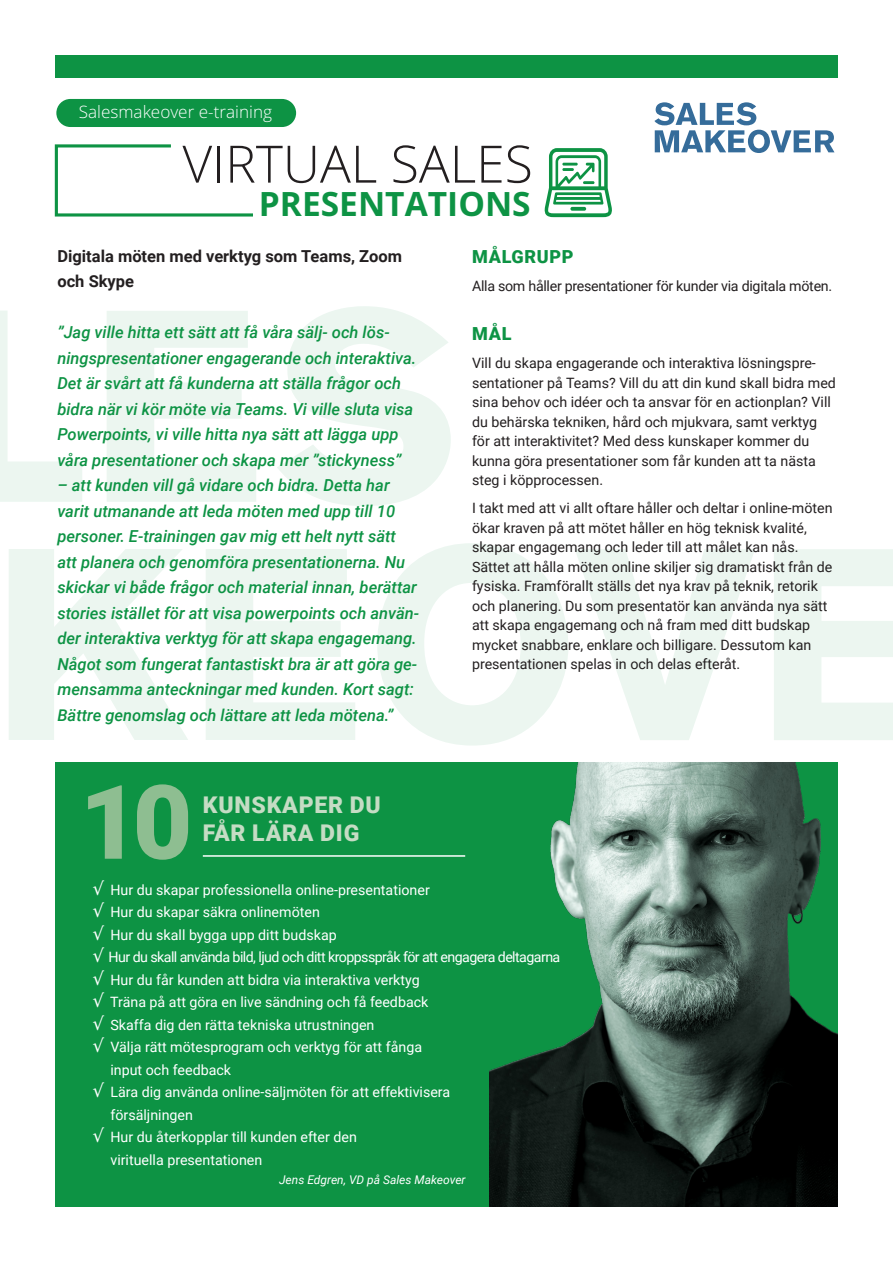
<style>
.page{position:relative;width:893px;height:1263px;background:#fff}
.page>*{position:absolute;margin:0;border:0;box-sizing:border-box;transform-origin:0 0}
.t1{font:900 103.05px "Roboto";color:#8ebe91}
.t2{font:300 51.6px "Open Sans";color:#231f20}
.t3{font:700 33.6px "Open Sans";color:#0d9344}
.t4{font:900 23.1px "Roboto";letter-spacing:.035em;color:#c5dcc4}
.t5{font:900 18px "Roboto";letter-spacing:.035em;color:#0d9344}
.t6{font:300 17.1px "Open Sans";color:#fff}
.t7{font:italic 500 16.5px/25.5px "Roboto";color:#0d9344}
.t8{font:700 16.5px/25.5px "Roboto";color:#231f20}
.t9{font:14.25px/19.5px "Roboto";color:#231f20}
.t10{font:14.25px/22.5px "Roboto";color:#fff}
.t11{font:14.25px "Roboto";letter-spacing:-.04em;color:#fff}
.t12{font:14.25px "Roboto";letter-spacing:-.02em;color:#231f20}
.t13{font:italic 12px "Roboto";color:#fff}
</style>
<div class="page">
<svg style="left:654px;top:102px;width:180px;height:51px"></svg>
<svg style="left:0;top:311px;width:82px;height:191px"></svg>
<svg style="left:107px;top:311px;width:149px;height:191px"></svg>
<svg style="left:277px;top:306px;width:174px;height:200px"></svg>
<svg style="left:9px;top:549px;width:179px;height:191px"></svg>
<svg style="left:206px;top:549px;width:149px;height:191px"></svg>
<svg style="left:377px;top:543px;width:191px;height:202px"></svg>
<svg style="left:575px;top:549px;width:180px;height:191px"></svg>
<svg style="left:774px;top:549px;width:119px;height:191px"></svg>
<svg style="left:55px;top:144px;width:198px;height:73px"></svg>
<div style="left:56px;top:99px;width:240px;height:28px;background:#0d9344;border-radius:14px"></div>
<svg style="left:544px;top:148px;width:68px;height:69px"></svg>
<div style="left:55px;top:762px;width:782px;height:444px;background:#0d9344"></div>
<div style="left:55px;top:55px;width:782px;height:22px;background:#0d9344"></div>
<img style="left:490px;top:762px;width:348px;height:444px">
<hr style="left:203px;top:855px;width:262px;height:2px;background:#fff">
<p class="t6" style="left:79px;top:100px;width:195px">Salesmakeover e-training</p>
<p class="t2" style="left:182px;top:129px;width:352px">VIRTUAL SALES</p>
<p class="t3" style="left:259px;top:180px;width:273px">PRESENTATIONS</p>
<p class="t8" style="left:57px;top:242px;width:346px">Digitala möten med verktyg som Teams, Zoom och Skype</p>
<p class="t7" style="left:57px;top:319px;width:360px">”Jag ville hitta ett sätt att få våra sälj- och lös&shy;ningspresentationer engagerande och interaktiva.<br>Det är svårt att få kunderna att ställa frågor och bidra när vi kör möte via Teams. Vi ville sluta visa Powerpoints, vi ville hitta nya sätt att lägga upp våra presentationer och skapa mer ”stickyness”</p>
<p class="t7" style="left:57px;top:472px;width:363px">– att kunden vill gå vidare och bidra. Detta har varit utmanande att leda möten med upp till 10 personer. E-trainingen gav mig ett helt nytt sätt att planera och genomföra presentationerna. Nu skickar vi både frågor och material innan, berättar stories istället för att visa powerpoints och använ&shy;der interaktiva verktyg för att skapa engagemang.<br>Något som fungerat fantastiskt bra är att göra ge&shy;mensamma anteckningar med kunden. Kort sagt:<br>Bättre genomslag och lättare att leda mötena.”</p>
<p class="t1" style="left:80px;top:750px;width:114px">10</p>
<p class="t4" style="left:203px;top:789px;width:180px">KUNSKAPER DU</p>
<p class="t4" style="left:203px;top:816px;width:158px">FÅR LÄRA DIG</p>
<p class="t5" style="left:472px;top:244px;width:103px">MÅLGRUPP</p>
<p class="t12" style="left:472px;top:276px;width:362px">Alla som håller presentationer för kunder via digitala möten.</p>
<p class="t5" style="left:472px;top:321px;width:41px">MÅL</p>
<p class="t9" style="left:472px;top:353px;width:365px">Vill du skapa engagerande och interaktiva lösningspre&shy;sentationer på Teams? Vill du att din kund skall bidra med sina behov och idéer och ta ansvar för en actionplan? Vill du behärska tekniken, hård och mjukvara, samt verktyg för att interaktivitet? Med dess kunskaper kommer du kunna göra presentationer som får kunden att ta nästa steg i köpprocessen.</p>
<p class="t9" style="left:472px;top:498px;width:362px">I takt med att vi allt oftare håller och deltar i online-möten ökar kraven på att mötet håller en hög teknisk kvalité, skapar engagemang och leder till att målet kan nås.<br>Sättet att hålla möten online skiljer sig dramatiskt från de fysiska. Framförallt ställs det nya krav på teknik, retorik och planering. Du som presentatör kan använda nya sätt att skapa engagemang och nå fram med ditt budskap mycket snabbare, enklare och billigare. Dessutom kan presentationen spelas in och delas efteråt.</p>
<p class="t10" style="left:94px;top:878px;width:338px">√ Hur du skapar professionella online-presentationer</p>
<p class="t10" style="left:94px;top:900px;width:228px">√ Hur du skapar säkra onlinemöten</p>
<p class="t10" style="left:94px;top:923px;width:245px">√ Hur du skall bygga upp ditt budskap</p>
<p class="t11" style="left:94px;top:947px;width:468px">√ Hur du skall använda bild, ljud och ditt kroppsspråk för att engagera deltagarna</p>
<p class="t10" style="left:94px;top:968px;width:328px">√ Hur du får kunden att bidra via interaktiva verktyg</p>
<p class="t10" style="left:94px;top:990px;width:336px">√ Träna på att göra en live sändning och få feedback</p>
<p class="t10" style="left:94px;top:1013px;width:282px">√ Skaffa dig den rätta tekniska utrustningen</p>
<p class="t10" style="left:110px;top:1035px;width:313px;text-indent:-17px">√ Välja rätt mötesprogram och verktyg för att fånga input och feedback</p>
<p class="t10" style="left:110px;top:1080px;width:341px;text-indent:-17px">√ Lära dig använda online-säljmöten för att effektivisera försäljningen</p>
<p class="t10" style="left:110px;top:1125px;width:248px;text-indent:-17px">√ Hur du återkopplar till kunden efter den virituella presentationen</p>
<p class="t13" style="left:279px;top:1171px;width:188px">Jens Edgren, VD på Sales Makeover</p>
</div>
